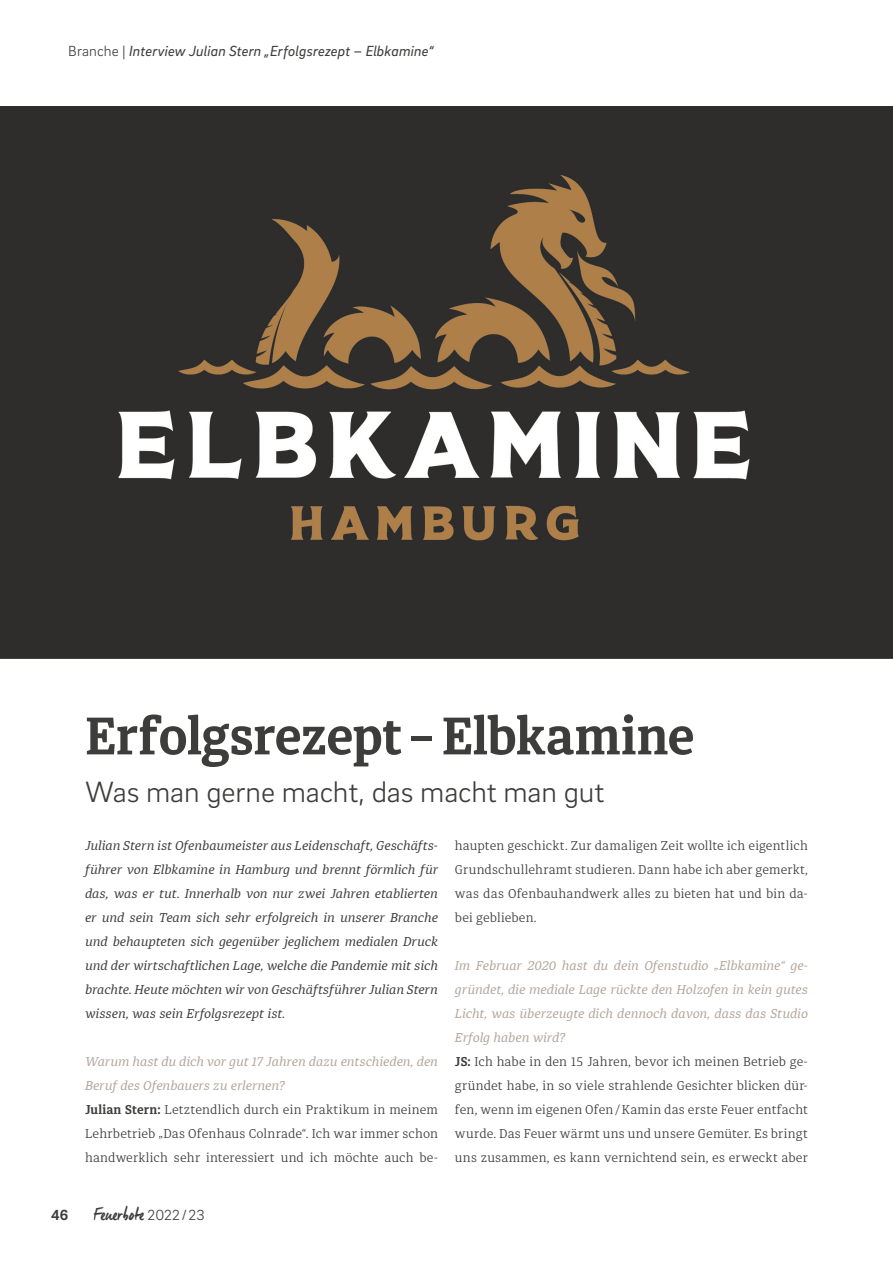
<style>
.page{position:relative;width:893px;height:1263px;background:#fff}
.page>*{position:absolute;margin:0;border:0;box-sizing:border-box;transform-origin:0 0}
.t1{font:700 52.5px "Diaria Pro";letter-spacing:-.015em;color:#3d3d3c}
.t2{font:300 30px "Brix Sans";letter-spacing:-.005em;color:#3d3d3c}
.t3{font:18px "Manus";color:#3d3d3c}
.t4{font:italic 15px "Brix Sans";letter-spacing:.005em;color:#3d3d3c}
.t5{font:700 15px "Brix Sans";color:#3d3d3c}
.t6{font:300 12.75px/24px "Diaria Pro";letter-spacing:.01em;color:#3d3d3c}
.t7{font:italic 12.75px/24px "Diaria Pro";color:#3d3d3c;text-align:justify}
.s1{font-weight:300;font-style:normal}
.s2{font-weight:400;font-style:italic;color:#b3a599}
.s3{font-weight:700}
.s4{font-family:"Brix Sans";font-weight:300;font-size:15px}
</style>
<div class="page">
<img style="left:0;top:106px;width:893px;height:552px">
<p class="t4" style="left:68px;top:41px;width:367px"><span class="s1">Branche</span> | Interview Julian Stern „Erfolgsrezept – Elbkamine“</p>
<h1 class="t1" style="left:85px;top:703px;width:611px">Erfolgsrezept–Elbkamine</h1>
<h2 class="t2" style="left:85px;top:773px;width:521px">Was man gerne macht, das macht man gut</h2>
<p class="t7" style="left:85px;top:834px;width:354px">Julian Stern ist Ofenbaumeister aus Leidenschaft, Geschäfts&shy;führer von Elbkamine in Hamburg und brennt förmlich für das, was er tut. Innerhalb von nur zwei Jahren etablierten er und sein Team sich sehr erfolgreich in unserer Branche und behaupteten sich gegenüber jeglichem medialen Druck und der wirtschaftlichen Lage, welche die Pandemie mit sich brachte. Heute möchten wir von Geschäftsführer Julian Stern wissen, was sein Erfolgsrezept ist.</p>
<p class="t6" style="left:85px;top:1050px;width:354px"><span class="s2">Warum hast du dich vor gut 17 Jahren dazu entschieden, den Beruf des Ofenbauers zu erlernen?<br></span><span class="s3">Julian Stern:</span> Letztendlich durch ein Praktikum in meinem Lehrbetrieb „Das Ofenhaus Colnrade“. Ich war immer schon handwerklich sehr interessiert und ich möchte auch be-</p>
<p class="t6" style="left:455px;top:834px;width:354px;text-align:justify">haupten geschickt. Zur damaligen Zeit wollte ich eigentlich Grundschullehramt studieren. Dann habe ich aber gemerkt, was das Ofenbauhandwerk alles zu bieten hat und bin da&shy;bei geblieben.</p>
<p class="t6" style="left:455px;top:954px;width:354px"><span class="s2">Im Februar 2020 hast du dein Ofenstudio „Elbkamine“ ge&shy;gründet, die mediale Lage rückte den Holzofen in kein gutes Licht, was überzeugte dich dennoch davon, dass das Studio Erfolg haben wird?<br></span><span class="s3">JS:</span> Ich habe in den 15 Jahren, bevor ich meinen Betrieb ge&shy;gründet habe, in so viele strahlende Gesichter blicken dür&shy;fen, wenn im eigenen Ofen/Kamin das erste Feuer entfacht wurde. Das Feuer wärmt uns und unsere Gemüter. Es bringt uns zusammen, es kann vernichtend sein, es erweckt aber</p>
<p class="t5" style="left:51px;top:1205px;width:19px">46</p>
<h3 class="t3" style="left:94px;top:1204px;width:112px">Feuerbote <span class="s4">2022/23</span></h3>
</div>
